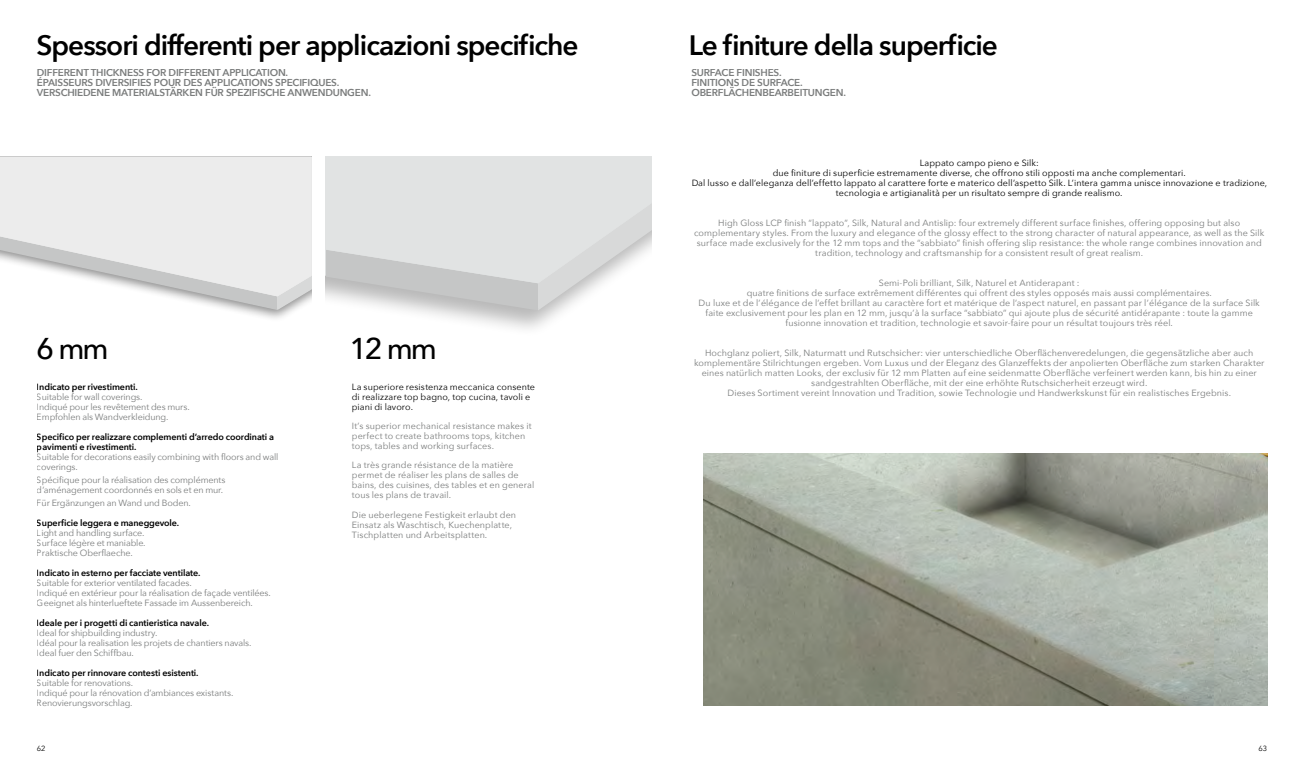
<style>
.page{position:relative;width:1304px;height:766px;background:#fff}
.page>*{position:absolute;margin:0;border:0;box-sizing:border-box;transform-origin:0 0}
.t1{font:500 30px "Avenir";color:#000}
.t2{font:600 28px "Avenir Next";letter-spacing:-.035em;color:#000}
.t3{font:600 10px/10px "Avenir Next";letter-spacing:-.02em;color:#7a7c7c}
.t4{font:9px/10px "Avenir Next";letter-spacing:.01em;color:#7a7c7c;text-align:center}
.t5{font:9px/10px "Avenir Next";letter-spacing:-.015em;color:#7a7c7c}
.t6{font:9px/10px "Avenir Next";letter-spacing:.01em;color:#000;text-align:center}
.t7{font:600 9px/10px "Avenir Next";letter-spacing:-.01em;color:#000}
.t8{font:7.5px "Avenir Next";color:#000}
</style>
<div class="page">
<svg style="left:381px;top:306px;width:188px;height:23px"></svg>
<svg style="left:325px;top:156px;width:327px;height:150px;background:#dddfdf"></svg>
<svg style="left:244px;top:312px;width:46px;height:7px"></svg>
<svg style="left:0;top:156px;width:312px;height:156px;background:#e9e9e9"></svg>
<img style="left:703px;top:454px;width:564px;height:251px">
<h2 class="t2" style="left:36px;top:21px;width:544px">Spessori differenti per applicazioni specifiche</h2>
<h2 class="t2" style="left:689px;top:21px;width:311px">Le finiture della superficie</h2>
<p class="t3" style="left:37px;top:68px;width:336px">DIFFERENT THICKNESS FOR DIFFERENT APPLICATION.<br>ÉPAISSEURS DIVERSIFIES POUR DES APPLICATIONS SPECIFIQUES.<br>VERSCHIEDENE MATERIALSTÄRKEN FÜR SPEZIFISCHE ANWENDUNGEN.</p>
<p class="t3" style="left:691px;top:68px;width:156px">SURFACE FINISHES.<br>FINITIONS DE SURFACE.<br>OBERFLÄCHENBEARBEITUNGEN.</p>
<h1 class="t1" style="left:37px;top:322px;width:73px">6 mm</h1>
<h1 class="t1" style="left:350px;top:322px;width:88px">12 mm</h1>
<p class="t7" style="left:37px;top:381px;width:102px">Indicato per rivestimenti.</p>
<p class="t5" style="left:37px;top:391px;width:154px">Suitable for wall coverings.<br>Indiqué pour les revêtement des murs.<br>Empfohlen als Wandverkleidung.</p>
<p class="t7" style="left:37px;top:431px;width:239px">Specifico per realizzare complementi d’arredo coordinati a pavimenti e rivestimenti.</p>
<p class="t5" style="left:37px;top:451px;width:243px">Suitable for decorations easily combining with floors and wall coverings.</p>
<p class="t5" style="left:37px;top:474px;width:190px">Spécifique pour la réalisation des compléments d’aménagement coordonnés en sols et en mur.</p>
<p class="t5" style="left:37px;top:497px;width:155px">Für Ergänzungen an Wand und Boden.</p>
<p class="t7" style="left:37px;top:517px;width:144px">Superficie leggera e maneggevole.</p>
<p class="t5" style="left:37px;top:527px;width:110px">Light and handling surface.<br>Surface légère et maniable.<br>Praktische Oberflaeche.</p>
<p class="t7" style="left:37px;top:567px;width:165px">Indicato in esterno per facciate ventilate.</p>
<p class="t5" style="left:37px;top:577px;width:236px">Suitable for exterior ventilated facades.<br>Indiqué en extérieur pour la réalisation de façade ventilées.<br>Geeignet als hinterlueftete Fassade im Aussenbereich.</p>
<p class="t7" style="left:37px;top:617px;width:174px">Ideale per i progetti di cantieristica navale.</p>
<p class="t5" style="left:37px;top:627px;width:216px">Ideal for shipbuilding industry.<br>Idéal pour la realisation les projets de chantiers navals.<br>Ideal fuer den Schiffbau.</p>
<p class="t7" style="left:37px;top:667px;width:163px">Indicato per rinnovare contesti esistenti.</p>
<p class="t5" style="left:37px;top:677px;width:198px">Suitable for renovations.<br>Indiqué pour la rénovation d’ambiances existants.<br>Renovierungsvorschlag.</p>
<p class="t6" style="left:352px;top:381px;width:185px;text-align:left">La superiore resistenza meccanica consente di realizzare top bagno, top cucina, tavoli e piani di lavoro.</p>
<p class="t4" style="left:352px;top:420px;width:181px;text-align:left">It’s superior mechanical resistance makes it perfect to create bathrooms tops, kitchen tops, tables and working surfaces.</p>
<p class="t4" style="left:352px;top:459px;width:184px;text-align:left">La très grande résistance de la matière permet de réaliser les plans de salles de bains, des cuisines, des tables et en general tous les plans de travail.</p>
<p class="t4" style="left:352px;top:509px;width:166px;text-align:left">Die ueberlegene Festigkeit erlaubt den<br>Einsatz als Waschtisch, Kuechenplatte,<br>Tischplatten und Arbeitsplatten.</p>
<p class="t6" style="left:691px;top:157px;width:577px">Lappato campo pieno e Silk:<br>due finiture di superficie estremamente diverse, che offrono stili opposti ma anche complementari.<br>Dal lusso e dall’eleganza dell’effetto lappato al carattere forte e materico dell’aspetto Silk. L’intera gamma unisce innovazione e tradizione, tecnologia e artigianalità per un risultato sempre di grande realismo.</p>
<p class="t4" style="left:694px;top:217px;width:572px">High Gloss LCP finish “lappato”, Silk, Natural and Antislip: four extremely different surface finishes, offering opposing but also complementary styles. From the luxury and elegance of the glossy effect to the strong character of natural appearance, as well as the Silk surface made exclusively for the 12 mm tops and the “sabbiato” finish offering slip resistance: the whole range combines innovation and tradition, technology and craftsmanship for a consistent result of great realism.</p>
<p class="t4" style="left:699px;top:277px;width:563px">Semi-Poli brilliant, Silk, Naturel et Antiderapant :<br>quatre finitions de surface extrêmement différentes qui offrent des styles opposés mais aussi complémentaires.<br>Du luxe et de l’élégance de l’effet brillant au caractère fort et matérique de l’aspect naturel, en passant par l’élégance de la surface Silk faite exclusivement pour les plan en 12 mm, jusqu’à la surface “sabbiato” qui ajoute plus de sécurité antidérapante : toute la gamme fusionne innovation et tradition, technologie et savoir-faire pour un résultat toujours très réel.</p>
<p class="t4" style="left:694px;top:347px;width:572px">Hochglanz poliert, Silk, Naturmatt und Rutschsicher: vier unterschiedliche Oberflächenveredelungen, die gegensätzliche aber auch komplementäre Stilrichtungen ergeben. Vom Luxus und der Eleganz des Glanzeffekts der anpolierten Oberfläche zum starken Charakter eines natürlich matten Looks, der exclusiv für 12 mm Platten auf eine seidenmatte Oberfläche verfeinert werden kann, bis hin zu einer sandgestrahlten Oberfläche, mit der eine erhöhte Rutschsicherheit erzeugt wird.<br>Dieses Sortiment vereint Innovation und Tradition, sowie Technologie und Handwerkskunst für ein realistisches Ergebnis.</p>
<p class="t8" style="left:37px;top:742px;width:10px">62</p>
<p class="t8" style="left:1258px;top:742px;width:10px">63</p>
</div>
